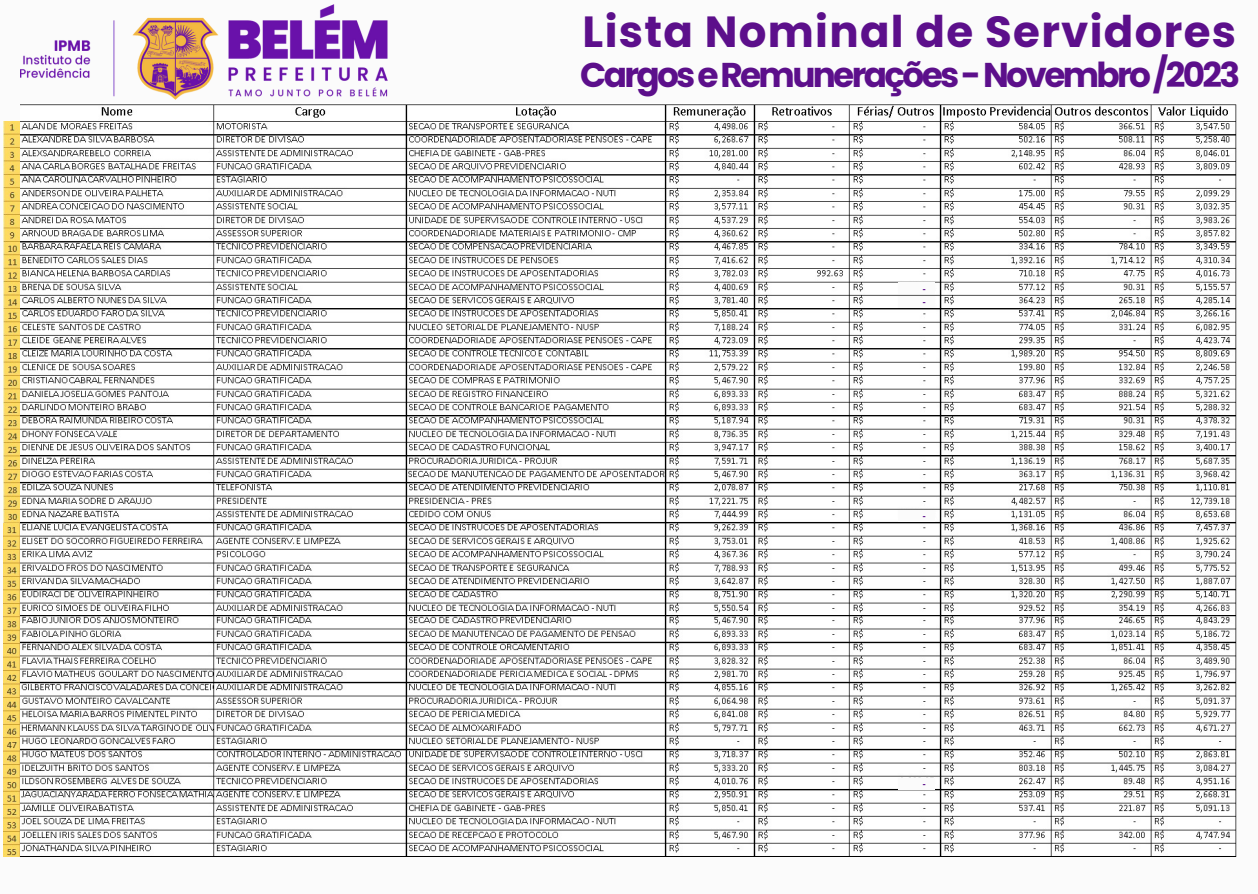
<style>
.page{position:relative;width:1258px;height:894px;background:#fff}
.page>*{position:absolute;margin:0;border:0;box-sizing:border-box;transform-origin:0 0}
.t1{font:700 43.5px "Poppins";letter-spacing:.03em;color:#5c0f8b}
.t2{font:700 34.5px "Poppins";letter-spacing:-.08em;color:#5c0f8b}
.t3{font:700 9px "Open Sans";color:#5c0f8b}
</style>
<div class="page">
<div style="left:0;top:0;width:1258px;height:893px;background:#fbfbfb"></div>
<img style="left:3px;top:122px;width:18px;height:734px">
<img style="left:21px;top:5px;width:367px;height:94px">
<img style="left:21px;top:104px;width:1215px;height:751px">
<div style="left:898px;top:510px;width:37px;height:11px;background:#fbfbfb"></div>
<div style="left:898px;top:282px;width:37px;height:12px;background:#fbfbfb"></div>
<div style="left:898px;top:296px;width:37px;height:12px;background:#fbfbfb"></div>
<div style="left:898px;top:777px;width:37px;height:12px;background:#fbfbfb"></div>
<p class="t1" style="left:582px;top:1px;width:655px">Lista Nominal de Servidores</p>
<p class="t2" style="left:580px;top:51px;width:661px">CargoseRemunerações-Novembro/2023</p>
<p class="t3" style="left:923px;top:282px;width:4px">-</p>
<p class="t3" style="left:923px;top:295px;width:4px">-</p>
<p class="t3" style="left:923px;top:509px;width:4px">-</p>
<p class="t3" style="left:923px;top:776px;width:4px">-</p>
</div>
